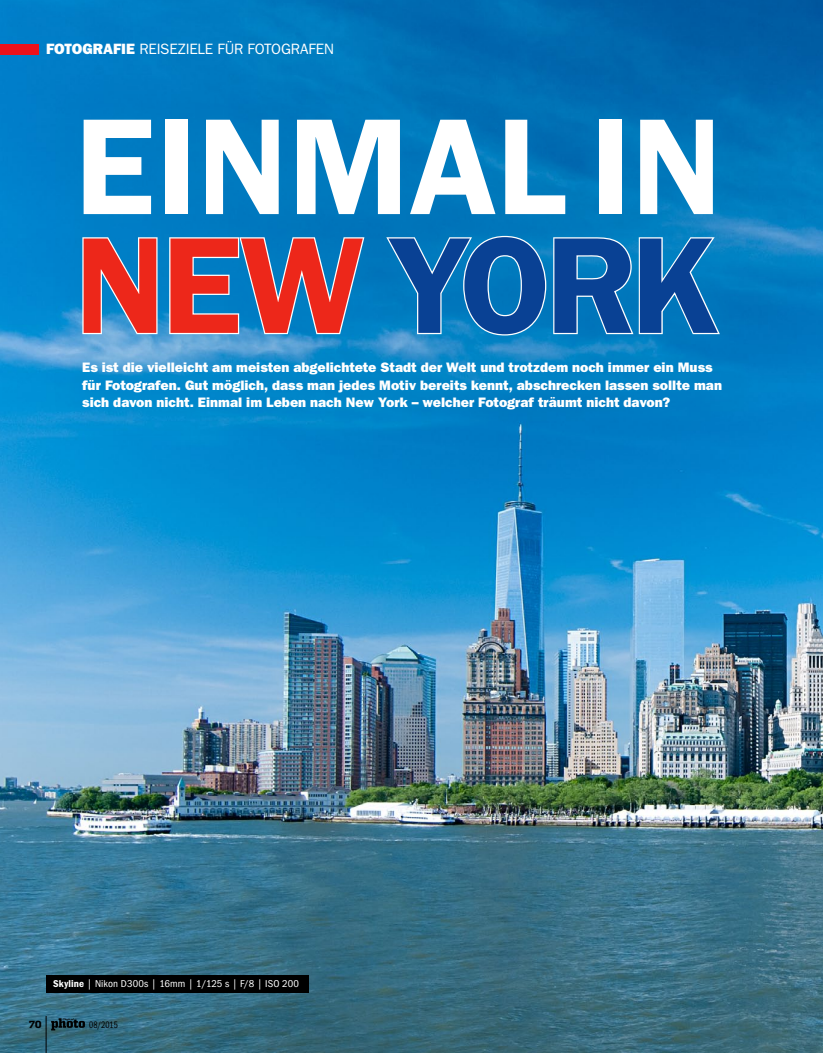
<style>
.page{position:relative;width:823px;height:1053px;background:#fff}
.page>*{position:absolute;margin:0;border:0;box-sizing:border-box;transform-origin:0 0}
.t1{font:600 137.5px/118.8px "ITC Franklin Gothic Std";letter-spacing:-.005em;color:#fff}
.t2{font:15px "ITC Franklin Gothic Std";letter-spacing:-.015em;color:#fff}
.t3{font:13.75px/17.5px "ITC Franklin Gothic Std Hvy";color:#fff}
.t4{font:condensed 10.25px "ITC Franklin Gothic Std";letter-spacing:.01em;color:#fff;scale:1.05 1}
.t5{font:800 10px "Sommet Slab";color:#000}
.t6{font:9.75px "ITC Franklin Gothic Std Bk Cp";letter-spacing:.005em;color:#000}
.s1{font-family:"ITC Franklin Gothic Std Hvy"}
.s2{color:#ed271a}
.s3{color:#094194}
.s4{font-family:"ITC Franklin Gothic Std Dm Cd";font-stretch:normal}
</style>
<div class="page">
<img style="left:0;top:0;width:822px;height:1052px">
<div style="left:51px;top:88px;width:697px;height:278px;background:#0082c3;opacity:.5"></div>
<svg style="left:81px;top:236px;width:78px;height:96px;background:#3599d2"></svg>
<svg style="left:168px;top:235px;width:197px;height:97px;background:#268fca"></svg>
<svg style="left:384px;top:235px;width:337px;height:97px;background:#218bc6"></svg>
<div style="left:46px;top:974px;width:262px;height:18px;background:#000"></div>
<div style="left:52px;top:332px;width:698px;height:107px;background:#0082c3;opacity:.5"></div>
<svg style="left:51px;top:1018px;width:34px;height:12px"></svg>
<hr style="left:46px;top:1015px;width:1px;height:37px;background:#000">
<div style="left:0;top:44px;width:39px;height:10px;background:#ec111a"></div>
<p class="t2" style="left:46px;top:41px;width:289px"><span class="s1">Fotografie</span> REISEZIELE FÜR FOTOGRAFEN</p>
<h1 class="t1" style="left:75px;top:108px;width:648px">EINMAL IN<br><span class="s2">NEW</span> <span class="s3">YORK</span></h1>
<p class="t3" style="left:82px;top:358px;width:641px">Es ist die vielleicht am meisten abgelichtete Stadt der Welt und trotzdem noch immer ein Muss für Fotografen. Gut möglich, dass man jedes Motiv bereits kennt, abschrecken lassen sollte man sich davon nicht. Einmal im Leben nach New York – welcher Fotograf träumt nicht davon?</p>
<p class="t4" style="left:53px;top:978px;width:235px"><span class="s4">Skyline</span> | Nikon D300s | 16mm | 1/125 s | F/8 | ISO 200</p>
<p class="t5" style="left:29px;top:1017px;width:14px">70</p>
<p class="t6" style="left:89px;top:1018px;width:30px">08/2015</p>
</div>
